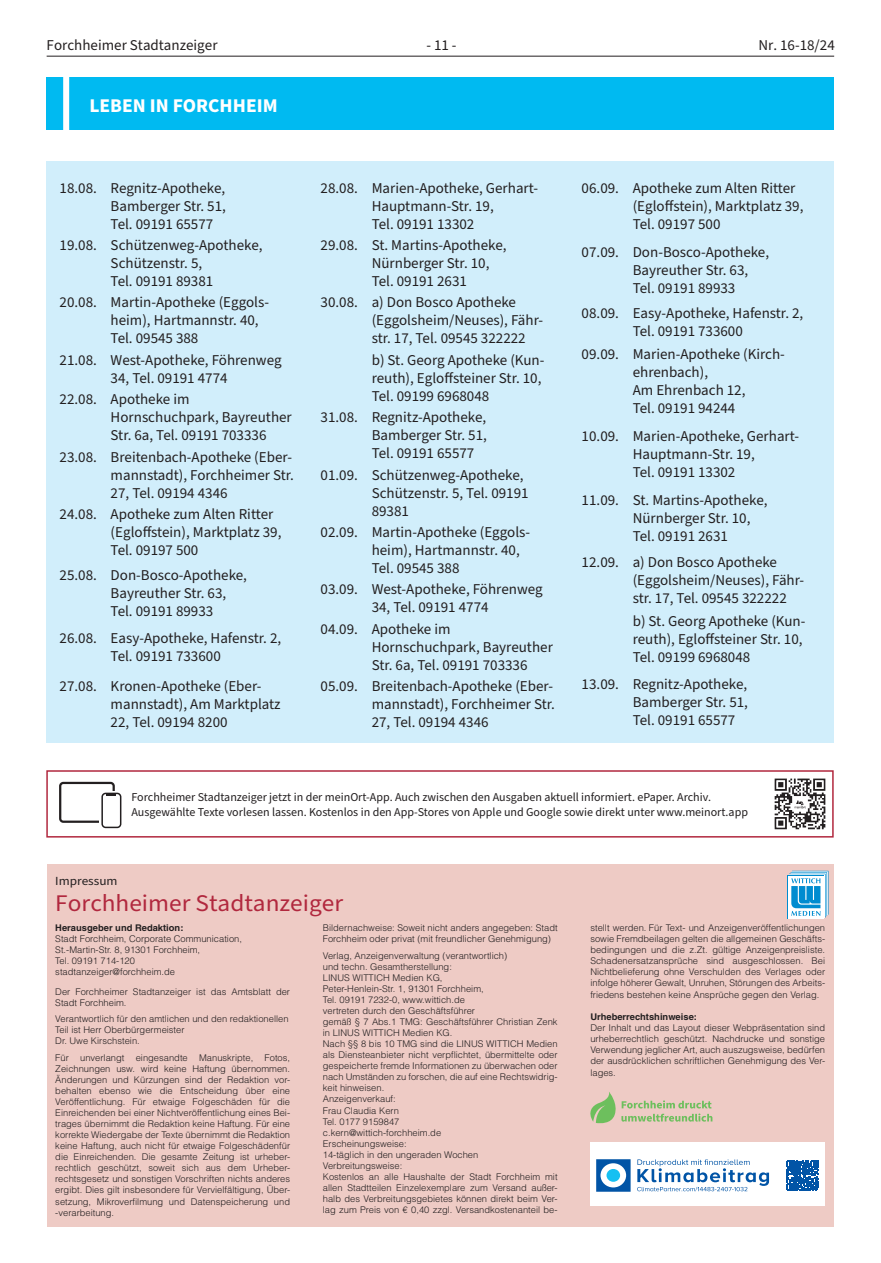
<style>
.page{position:relative;width:881px;height:1263px;background:#fff}
.page>*{position:absolute;margin:0;border:0;box-sizing:border-box;transform-origin:0 0}
.t1{font:23.85px "Source Sans Pro";color:#b1283e;scale:1.06 1}
.t2{font:700 19.5px "Source Sans Pro";color:#fff}
.t3{font:15px/18px "Source Sans Pro";color:#231f20}
.t4{font:12.45px "Source Sans Pro";color:#231f20;scale:1.07 1}
.t5{font:12px/14.4px "Source Sans Pro";color:#231f20}
.t6{font:300 9.15px/11.1px "Helvetica LT";color:#231f20}
.t7{font:700 9.15px "Helvetica LT";color:#231f20}
</style>
<div class="page">
<hr style="left:47px;top:56px;width:786px;height:1px;background:#231f20">
<div style="left:47px;top:77px;width:786px;height:52px;background:#00baf1"></div>
<div style="left:63px;top:77px;width:6px;height:53px;background:#fff"></div>
<div style="left:47px;top:162px;width:786px;height:581px;background:#d1eefb"></div>
<div style="left:47px;top:865px;width:786px;height:362px;background:#eecbc5"></div>
<svg style="left:590px;top:1092px;width:122px;height:32px"></svg>
<div style="left:590px;top:1142px;width:234px;height:63px;background:#fff"></div>
<svg style="left:596px;top:1159px;width:34px;height:33px"></svg>
<div style="left:606px;top:1169px;width:14px;height:13px;background:#15c0f2;border-radius:50%"></div>
<svg style="left:787px;top:1160px;width:32px;height:31px"></svg>
<svg style="left:786px;top:1160px;width:32px;height:30px"></svg>
<svg style="left:637px;top:1159px;width:131px;height:32px"></svg>
<svg style="left:787px;top:875px;width:36px;height:44px"></svg>
<div style="left:788px;top:876px;width:35px;height:42px;background:#fff"></div>
<svg style="left:788px;top:871px;width:40px;height:46px"></svg>
<div style="left:59px;top:782px;width:56px;height:41px;border:2px solid #231f20;border-radius:3px"></div>
<svg style="left:100px;top:791px;width:21px;height:37px"></svg>
<div style="left:102px;top:793px;width:19px;height:34px;background:#fff;border-radius:4px"></div>
<div style="left:101px;top:793px;width:20px;height:35px;border:2px solid #231f20;border-radius:4px"></div>
<svg style="left:107px;top:793px;width:9px;height:2px"></svg>
<div style="left:46px;top:770px;width:787px;height:67px;border:2px solid #b1283e"></div>
<svg style="left:774px;top:778px;width:51px;height:51px"></svg>
<h3 class="t3" style="left:47px;top:37px;width:172px">Forchheimer Stadtanzeiger</h3>
<h3 class="t3" style="left:426px;top:37px;width:32px">- 11 -</h3>
<h3 class="t3" style="left:758px;top:37px;width:78px">Nr. 16-18/24</h3>
<h2 class="t2" style="left:89px;top:92px;width:190px">LEBEN IN FORCHHEIM</h2>
<h3 class="t3" style="left:111px;top:179px;width:117px;text-align:justify;text-indent:-51px">18.08. Regnitz-Apotheke, Bamberger Str. 51, Tel. 09191 65577</h3>
<h3 class="t3" style="left:111px;top:237px;width:153px;text-indent:-51px">19.08. Schützenweg-Apotheke,<br>Schützenstr. 5,<br>Tel. 09191 89381</h3>
<h3 class="t3" style="left:111px;top:294px;width:160px;text-indent:-51px">20.08. Martin-Apotheke (Eggols&shy;heim), Hartmannstr. 40,<br>Tel. 09545 388</h3>
<h3 class="t3" style="left:60px;top:351px;width:223px;text-align:center">21.08. West-Apotheke, Föhrenweg<br>34, Tel. 09191 4774</h3>
<h3 class="t3" style="left:111px;top:391px;width:183px;text-indent:-51px">22.08. Apotheke im<br>Hornschuchpark, Bayreuther<br>Str. 6a, Tel. 09191 703336</h3>
<h3 class="t3" style="left:111px;top:448px;width:185px;text-indent:-51px">23.08. Breitenbach-Apotheke (Eber&shy;mannstadt), Forchheimer Str.<br>27, Tel. 09194 4346</h3>
<h3 class="t3" style="left:111px;top:505px;width:172px;text-indent:-51px">24.08. Apotheke zum Alten Ritter (Egloffstein), Marktplatz 39,<br>Tel. 09197 500</h3>
<h3 class="t3" style="left:111px;top:566px;width:138px;text-indent:-51px">25.08. Don-Bosco-Apotheke,<br>Bayreuther Str. 63,<br>Tel. 09191 89933</h3>
<h3 class="t3" style="left:111px;top:629px;width:172px;text-indent:-51px">26.08. Easy-Apotheke, Hafenstr. 2,<br>Tel. 09191 733600</h3>
<h3 class="t3" style="left:111px;top:677px;width:171px;text-indent:-51px">27.08. Kronen-Apotheke (Eber&shy;mannstadt), Am Marktplatz<br>22, Tel. 09194 8200</h3>
<h3 class="t3" style="left:371px;top:179px;width:168px;text-indent:-51px">28.08. Marien-Apotheke, Gerhart-<br>Hauptmann-Str. 19,<br>Tel. 09191 13302</h3>
<h3 class="t3" style="left:371px;top:237px;width:136px;text-indent:-51px">29.08. St. Martins-Apotheke,<br>Nürnberger Str. 10,<br>Tel. 09191 2631</h3>
<h3 class="t3" style="left:371px;top:294px;width:173px;text-indent:-51px">30.08. a) Don Bosco Apotheke (Eggolsheim/Neuses), Fähr&shy;str. 17, Tel. 09545 322222</h3>
<h3 class="t3" style="left:371px;top:351px;width:174px">b) St. Georg Apotheke (Kun&shy;reuth), Egloffsteiner Str. 10,<br>Tel. 09199 6968048</h3>
<h3 class="t3" style="left:371px;top:409px;width:117px;text-align:justify;text-indent:-51px">31.08. Regnitz-Apotheke, Bamberger Str. 51, Tel. 09191 65577</h3>
<h3 class="t3" style="left:371px;top:466px;width:158px;text-indent:-51px">01.09. Schützenweg-Apotheke,<br>Schützenstr. 5, Tel. 09191<br>89381</h3>
<h3 class="t3" style="left:371px;top:523px;width:160px;text-indent:-51px">02.09. Martin-Apotheke (Eggols&shy;heim), Hartmannstr. 40,<br>Tel. 09545 388</h3>
<h3 class="t3" style="left:320px;top:581px;width:223px;text-align:center">03.09. West-Apotheke, Föhrenweg<br>34, Tel. 09191 4774</h3>
<h3 class="t3" style="left:371px;top:620px;width:183px;text-indent:-51px">04.09. Apotheke im<br>Hornschuchpark, Bayreuther<br>Str. 6a, Tel. 09191 703336</h3>
<h3 class="t3" style="left:371px;top:677px;width:185px;text-indent:-51px">05.09. Breitenbach-Apotheke (Eber&shy;mannstadt), Forchheimer Str.<br>27, Tel. 09194 4346</h3>
<h3 class="t3" style="left:632px;top:179px;width:172px;text-indent:-51px">06.09. Apotheke zum Alten Ritter (Egloffstein), Marktplatz 39,<br>Tel. 09197 500</h3>
<h3 class="t3" style="left:632px;top:243px;width:138px;text-indent:-51px">07.09. Don-Bosco-Apotheke,<br>Bayreuther Str. 63,<br>Tel. 09191 89933</h3>
<h3 class="t3" style="left:632px;top:305px;width:172px;text-indent:-51px">08.09. Easy-Apotheke, Hafenstr. 2,<br>Tel. 09191 733600</h3>
<h3 class="t3" style="left:632px;top:346px;width:154px;text-indent:-51px">09.09. Marien-Apotheke (Kirch&shy;ehrenbach),<br>Am Ehrenbach 12,<br>Tel. 09191 94244</h3>
<h3 class="t3" style="left:632px;top:427px;width:168px;text-indent:-51px">10.09. Marien-Apotheke, Gerhart-<br>Hauptmann-Str. 19,<br>Tel. 09191 13302</h3>
<h3 class="t3" style="left:632px;top:491px;width:136px;text-indent:-51px">11.09. St. Martins-Apotheke,<br>Nürnberger Str. 10,<br>Tel. 09191 2631</h3>
<h3 class="t3" style="left:632px;top:554px;width:173px;text-indent:-51px">12.09. a) Don Bosco Apotheke (Eggolsheim/Neuses), Fähr&shy;str. 17, Tel. 09545 322222</h3>
<h3 class="t3" style="left:632px;top:612px;width:174px">b) St. Georg Apotheke (Kun&shy;reuth), Egloffsteiner Str. 10,<br>Tel. 09199 6968048</h3>
<h3 class="t3" style="left:632px;top:675px;width:117px;text-align:justify;text-indent:-51px">13.09. Regnitz-Apotheke, Bamberger Str. 51, Tel. 09191 65577</h3>
<p class="t5" style="left:131px;top:790px;width:617px">Forchheimer Stadtanzeiger jetzt in der meinOrt-App. Auch zwischen den Ausgaben aktuell informiert. ePaper. Archiv.<br>Ausgewählte Texte vorlesen lassen. Kostenlos in den App-Stores von Apple und Google sowie direkt unter www.meinort.app</p>
<h3 class="t4" style="left:55px;top:873px;width:60px">Impressum</h3>
<h1 class="t1" style="left:55px;top:887px;width:273px">Forchheimer Stadtanzeiger</h1>
<p class="t7" style="left:55px;top:922px;width:130px">Herausgeber und Redaktion:</p>
<p class="t6" style="left:55px;top:933px;width:188px">Stadt Forchheim, Corporate Communication, St.-Martin-Str. 8, 91301 Forchheim,<br>Tel. 09191 714-120 stadtanzeiger@forchheim.de</p>
<p class="t6" style="left:55px;top:986px;width:236px">Der Forchheimer Stadtanzeiger ist das Amtsblatt der<br>Stadt Forchheim.</p>
<p class="t6" style="left:55px;top:1013px;width:235px">Verantwortlich für den amtlichen und den redaktionellen<br>Teil ist Herr Oberbürgermeister<br>Dr. Uwe Kirschstein.</p>
<p class="t6" style="left:55px;top:1052px;width:236px;text-align:justify">Für unverlangt eingesandte Manuskripte, Fotos, Zeichnungen usw. wird keine Haftung übernommen.<br>Änderungen und Kürzungen sind der Redaktion vor&shy;behalten ebenso wie die Entscheidung über eine Veröffentlichung. Für etwaige Folgeschäden für die Einreichenden bei einer Nichtveröffentlichung eines Bei&shy;trages übernimmt die Redaktion keine Haftung. Für eine korrekte Wiedergabe der Texte übernimmt die Redaktion keine Haftung, auch nicht für etwaige Folgeschädenfür die Einreichenden. Die gesamte Zeitung ist urheber&shy;rechtlich geschützt, soweit sich aus dem Urheber&shy;rechtsgesetz und sonstigen Vorschriften nichts anderes ergibt. Dies gilt insbesondere für Vervielfältigung, Über&shy;setzung, Mikroverfilmung und Datenspeicherung und -verarbeitung.</p>
<p class="t6" style="left:323px;top:922px;width:236px">Bildernachweise: Soweit nicht anders angegeben: Stadt<br>Forchheim oder privat (mit freundlicher Genehmigung)</p>
<p class="t6" style="left:323px;top:950px;width:236px">Verlag, Anzeigenverwaltung (verantwortlich)<br>und techn. Gesamtherstellung:<br>LINUS WITTICH Medien KG,<br>Peter-Henlein-Str. 1, 91301 Forchheim,<br>Tel. 09191 7232-0, www.wittich.de<br>vertreten durch den Geschäftsführer<br>gemäß § 7 Abs.1 TMG: Geschäftsführer Christian Zenk in LINUS WITTICH Medien KG.<br>Nach §§ 8 bis 10 TMG sind die LINUS WITTICH Medien als Diensteanbieter nicht verpflichtet, übermittelte oder gespeicherte fremde Informationen zu überwachen oder nach Umständen zu forschen, die auf eine Rechtswidrig&shy;keit hinweisen.<br>Anzeigenverkauf:<br>Frau Claudia Kern<br>Tel. 0177 9159847<br>c.kern@wittich-forchheim.de<br>Erscheinungsweise:<br>14-täglich in den ungeraden Wochen Verbreitungsweise:<br>Kostenlos an alle Haushalte der Stadt Forchheim mit allen Stadtteilen Einzelexemplare zum Versand außer&shy;halb des Verbreitungsgebietes können direkt beim Ver&shy;lag zum Preis von € 0,40 zzgl. Versandkostenanteil be-</p>
<p class="t6" style="left:590px;top:922px;width:236px;text-align:justify">stellt werden. Für Text- und Anzeigenveröffentlichungen sowie Fremdbeilagen gelten die allgemeinen Geschäfts&shy;bedingungen und die z.Zt. gültige Anzeigenpreisliste.<br>Schadenersatzansprüche sind ausgeschlossen. Bei Nichtbelieferung ohne Verschulden des Verlages oder infolge höherer Gewalt, Unruhen, Störungen des Arbeits&shy;friedens bestehen keine Ansprüche gegen den Verlag.</p>
<p class="t7" style="left:590px;top:1011px;width:108px">Urheberrechtshinweise:</p>
<p class="t6" style="left:590px;top:1022px;width:236px;text-align:justify">Der Inhalt und das Layout dieser Webpräsentation sind urheberrechtlich geschützt. Nachdrucke und sonstige Verwendung jeglicher Art, auch auszugsweise, bedürfen der ausdrücklichen schriftlichen Genehmigung des Ver&shy;lages.</p>
</div>
